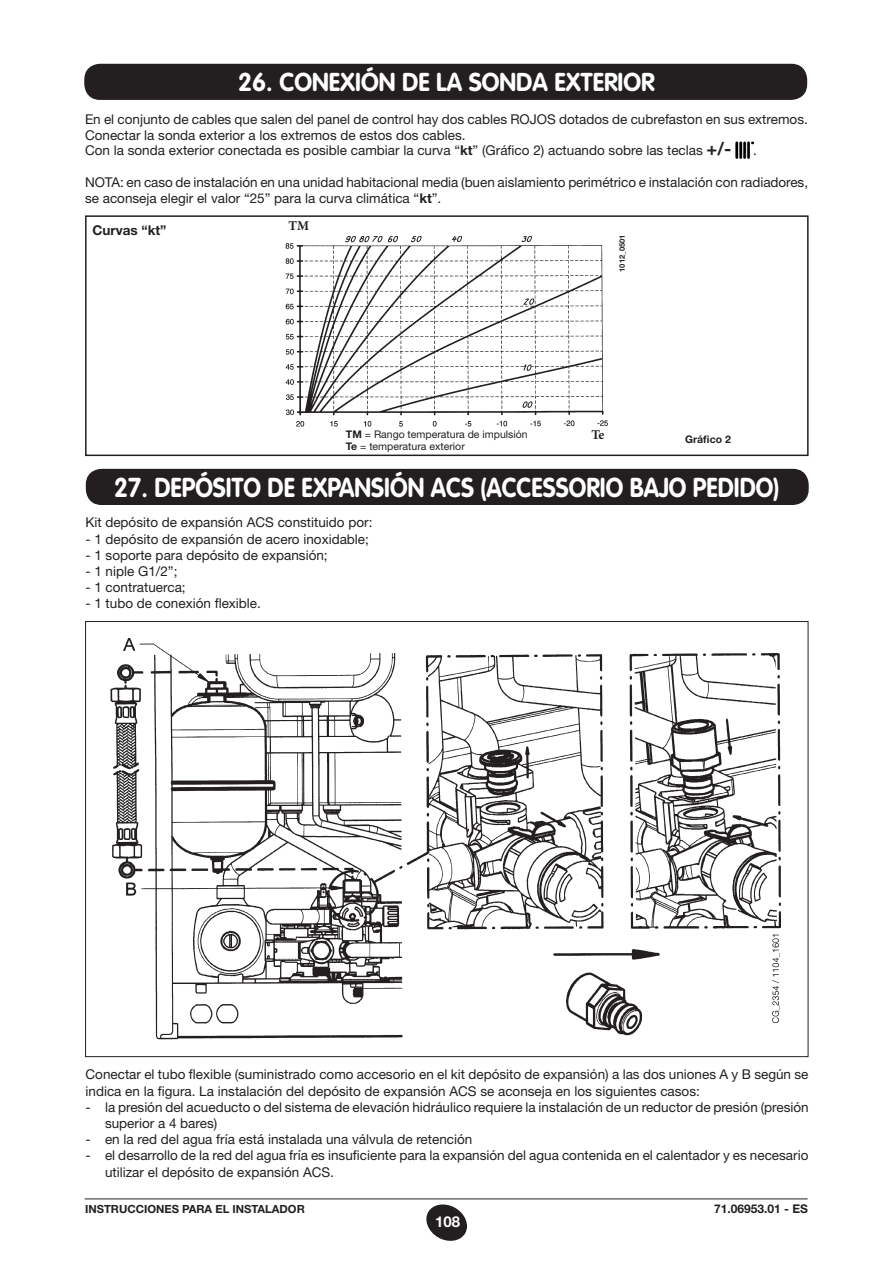
<style>
.page{position:relative;width:893px;height:1263px;background:#fff}
.page>*{position:absolute;margin:0;border:0;box-sizing:border-box;transform-origin:0 0}
.titolo{font:700 27px "VAG Rounded Std";color:#fff;scale:.9 1}
.titolo-2{font:700 25.5px "VAG Rounded Std";color:#fff;scale:.96 1}
.t1{font:700 15px "Helvetica Neue LT Std";color:#fff}
.testo{font:13.5px/16.2px "Helvetica Neue LT Std";color:#231f20}
.testo-2{font:700 13.5px "Helvetica Neue LT Std";color:#231f20}
.t2{font:700 13.5px "Minion Pro";color:#231f20}
.t3{font:700 12px "Helvetica Neue LT Std";color:#231f20}
.t4{font:700 11.25px "Helvetica Neue LT Std";color:#231f20}
.Didascalia{font:10.5px "Helvetica Neue LT Std";color:#231f20}
._07_bold{font:700 10.5px "Helvetica Neue LT Std";color:#231f20}
.codice{font:700 7.5px "Helvetica Neue LT Std";color:#231f20}
.s1{font-weight:700}
.s2{font-weight:700;font-size:18px}
</style>
<div class="page">
<svg style="left:426px;top:1204px;width:41px;height:37px"></svg>
<hr style="left:85px;top:1198px;width:723px;height:1px;background:#231f20">
<div style="left:85px;top:65px;width:721px;height:34px;background:#231f20;border-radius:15px"></div>
<div style="left:84px;top:64px;width:723px;height:36px;border:2px solid #231f20;border-radius:15px"></div>
<img style="left:735px;top:142px;width:18px;height:17px">
<div style="left:85px;top:215px;width:724px;height:241px;border:2px solid #231f20"></div>
<img style="left:286px;top:236px;width:321px;height:191px">
<div style="left:87px;top:470px;width:721px;height:34px;background:#231f20;border-radius:15px"></div>
<div style="left:86px;top:469px;width:723px;height:36px;border:2px solid #231f20;border-radius:15px"></div>
<img style="left:110px;top:638px;width:671px;height:402px">
<p class="titolo-2" style="left:238px;top:67px;width:435px">26. CONEXIÓN DE LA SONDA EXTERIOR</p>
<p class="testo" style="left:85px;top:111px;width:724px;line-height:15.8px">En el conjunto de cables que salen del panel de control hay dos cables ROJOS dotados de cubrefaston en sus extremos.<br>Conectar la sonda exterior a los extremos de estos dos cables.</p>
<p class="testo" style="left:85px;top:142px;width:673px">Con la sonda exterior conectada es posible cambiar la curva “<span class="s1">kt</span>” (Gráfico 2) actuando sobre las teclas <span class="s2">+/-</span> .</p>
<p class="testo" style="left:85px;top:174px;width:724px;line-height:15.8px">NOTA: en caso de instalación en una unidad habitacional media (buen aislamiento perimétrico e instalación con radiadores, se aconseja elegir el valor “25” para la curva climática “<span class="s1">kt</span>”.</p>
<p class="testo-2" style="left:92px;top:222px;width:76px">Curvas “kt”</p>
<p class="t2" style="left:289px;top:216px;width:22px">TM</p>
<p class="Didascalia" style="left:346px;top:428px;width:183px"><span class="s1">TM</span> = Rango temperatura de impulsión</p>
<p class="Didascalia" style="left:346px;top:440px;width:120px"><span class="s1">Te</span> = temperatura exterior</p>
<p class="codice" style="left:617px;top:272px;width:39px;rotate:-90deg">1012_0501</p>
<p class="t2" style="left:591px;top:425px;width:15px">Te</p>
<p class="_07_bold" style="left:685px;top:432px;width:47px">Gráfico 2</p>
<p class="titolo" style="left:114px;top:472px;width:740px">27. DEPÓSITO DE EXPANSIÓN ACS (ACCESSORIO BAJO PEDIDO)</p>
<p class="testo" style="left:85px;top:514px;width:289px">Kit depósito de expansión ACS constituido por:</p>
<p class="testo" style="left:85px;top:530px;width:285px">- 1 depósito de expansión de acero inoxidable;</p>
<p class="testo" style="left:85px;top:547px;width:244px">- 1 soporte para depósito de expansión;</p>
<p class="testo" style="left:85px;top:563px;width:94px">- 1 niple G1/2”;</p>
<p class="testo" style="left:85px;top:579px;width:102px">- 1 contratuerca;</p>
<p class="testo" style="left:85px;top:595px;width:177px">- 1 tubo de conexión flexible.</p>
<p class="testo" style="left:86px;top:1066px;width:724px">Conectar el tubo flexible (suministrado como accesorio en el kit depósito de expansión) a las dos uniones A y B según se indica en la figura. La instalación del depósito de expansión ACS se aconseja en los siguientes casos:</p>
<p class="testo" style="left:105px;top:1099px;width:705px;text-indent:-20px">- la presión del acueducto o del sistema de elevación hidráulico requiere la instalación de un reductor de presión (presión superior a 4 bares)</p>
<p class="testo" style="left:86px;top:1131px;width:388px">- en la red del agua fría está instalada una válvula de retención</p>
<p class="testo" style="left:105px;top:1147px;width:705px;text-indent:-20px">- el desarrollo de la red del agua fría es insuficiente para la expansión del agua contenida en el calentador y es necesario utilizar el depósito de expansión ACS.</p>
<p class="t4" style="left:85px;top:1202px;width:221px">INSTRUCCIONES PARA EL INSTALADOR</p>
<p class="t3" style="left:714px;top:1202px;width:95px">71.06953.01 - ES</p>
<p class="t1" style="left:435px;top:1212px;width:27px">108</p>
</div>
